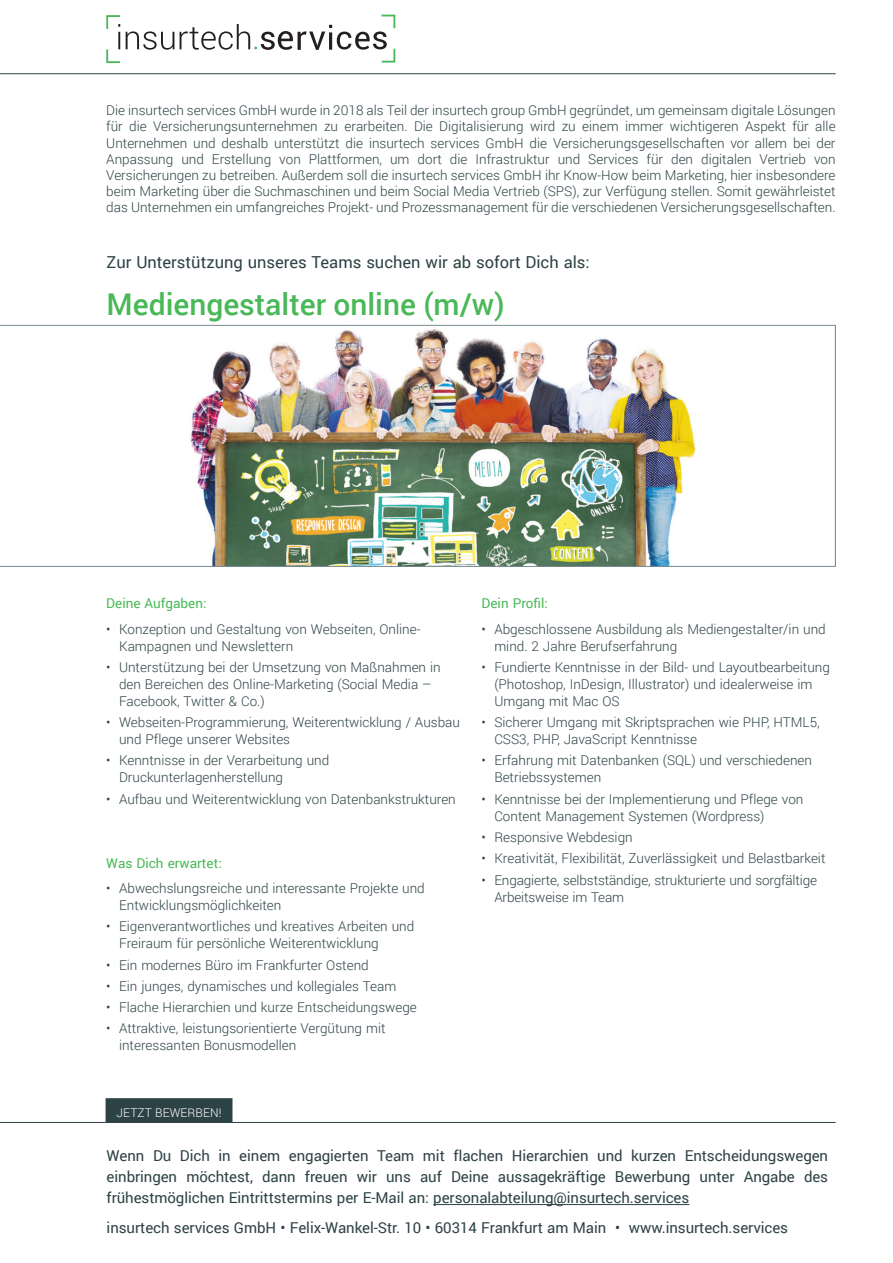
<style>
.page{position:relative;width:893px;height:1263px;background:#fff}
.page>*{position:absolute;margin:0;border:0;box-sizing:border-box;transform-origin:0 0}
.Jobbeschreibung{font:500 30px "Roboto";color:#49b857}
.Introtext{font:16.5px "Roboto";color:#2d4245}
.Kurzbeschreibung{font:15px/21.3px "Roboto";letter-spacing:-.005em;color:#2d4245;text-align:justify}
.Introtext-2{font:300 13.5px/17px "Roboto";color:#2d4245}
.Kurzbeschreibung-2{font:13.5px "Roboto";color:#49b857}
.t1{font:300 12px "Roboto";letter-spacing:.01em;color:#fff}
</style>
<div class="page">
<hr style="left:0;top:73px;width:836px;height:1px;background:#2d4245">
<div style="left:106px;top:1099px;width:126px;height:22px;background:#2d4245"></div>
<div style="left:106px;top:1098px;width:126px;height:24px;border:2px solid #2d4245"></div>
<hr style="left:433px;top:1204px;width:256px;height:1px;background:#2d4245">
<img style="left:0;top:325px;width:836px;height:242px">
<hr style="left:0;top:1122px;width:836px;height:1px;background:#2d4245">
<svg style="left:106px;top:15px;width:14px;height:48px"></svg>
<svg style="left:126px;top:31px;width:48px;height:19px"></svg>
<svg style="left:180px;top:15px;width:215px;height:48px"></svg>
<p class="Introtext-2" style="left:106px;top:102px;width:731px;line-height:16.2px;text-align:justify">Die insurtech services GmbH wurde in 2018 als Teil der insurtech group GmbH gegründet, um gemeinsam digitale Lösungen für die Versicherungsunternehmen zu erarbeiten. Die Digitalisierung wird zu einem immer wichtigeren Aspekt für alle Unternehmen und deshalb unterstützt die insurtech services GmbH die Versicherungsgesellschaften vor allem bei der Anpassung und Erstellung von Plattformen, um dort die Infrastruktur und Services für den digitalen Vertrieb von Versicherungen zu betreiben. Außerdem soll die insurtech services GmbH ihr Know-How beim Marketing, hier insbesondere beim Marketing über die Suchmaschinen und beim Social Media Vertrieb (SPS), zur Verfügung stellen. Somit gewährleistet das Unternehmen ein umfangreiches Projekt- und Prozessmanagement für die verschiedenen Versicherungsgesellschaften.</p>
<p class="Introtext" style="left:107px;top:251px;width:485px">Zur Unterstützung unseres Teams suchen wir ab sofort Dich als:</p>
<p class="Jobbeschreibung" style="left:107px;top:283px;width:399px">Mediengestalter online (m/w)</p>
<p class="Kurzbeschreibung-2" style="left:106px;top:594px;width:102px">Deine Aufgaben:</p>
<p class="Introtext-2" style="left:119px;top:620px;width:303px;text-indent:-13px">• Konzeption und Gestaltung von Webseiten, Online-<br>Kampagnen und Newslettern</p>
<p class="Introtext-2" style="left:119px;top:658px;width:323px;text-indent:-13px">• Unterstützung bei der Umsetzung von Maßnahmen in den Bereichen des Online-Marketing (Social Media –<br>Facebook, Twitter &amp; Co.)</p>
<p class="Introtext-2" style="left:119px;top:713px;width:342px;text-indent:-13px">• Webseiten-Programmierung, Weiterentwicklung / Ausbau und Pflege unserer Websites</p>
<p class="Introtext-2" style="left:119px;top:752px;width:212px;text-indent:-13px">• Kenntnisse in der Verarbeitung und<br>Druckunterlagenherstellung</p>
<p class="Introtext-2" style="left:106px;top:790px;width:351px">• Aufbau und Weiterentwicklung von Datenbankstrukturen</p>
<p class="Kurzbeschreibung-2" style="left:106px;top:853px;width:117px">Was Dich erwartet:</p>
<p class="Introtext-2" style="left:119px;top:879px;width:307px;text-indent:-13px">• Abwechslungsreiche und interessante Projekte und<br>Entwicklungsmöglichkeiten</p>
<p class="Introtext-2" style="left:119px;top:917px;width:297px;text-indent:-13px">• Eigenverantwortliches und kreatives Arbeiten und<br>Freiraum für persönliche Weiterentwicklung</p>
<p class="Introtext-2" style="left:106px;top:956px;width:264px">• Ein modernes Büro im Frankfurter Ostend</p>
<p class="Introtext-2" style="left:106px;top:977px;width:292px">• Ein junges, dynamisches und kollegiales Team</p>
<p class="Introtext-2" style="left:106px;top:998px;width:312px">• Flache Hierarchien und kurze Entscheidungswege</p>
<p class="Introtext-2" style="left:119px;top:1020px;width:268px;text-indent:-13px">• Attraktive, leistungsorientierte Vergütung mit interessanten Bonusmodellen</p>
<p class="Kurzbeschreibung-2" style="left:482px;top:594px;width:68px">Dein Profil:</p>
<p class="Introtext-2" style="left:494px;top:620px;width:333px;text-indent:-13px">• Abgeschlossene Ausbildung als Mediengestalter/in und mind. 2 Jahre Berufserfahrung</p>
<p class="Introtext-2" style="left:494px;top:658px;width:337px;text-indent:-13px">• Fundierte Kenntnisse in der Bild- und Layoutbearbeitung (Photoshop, InDesign, Illustrator) und idealerweise im<br>Umgang mit Mac OS</p>
<p class="Introtext-2" style="left:494px;top:713px;width:327px;text-indent:-13px">• Sicherer Umgang mit Skriptsprachen wie PHP, HTML5,<br>CSS3, PHP, JavaScript Kenntnisse</p>
<p class="Introtext-2" style="left:494px;top:752px;width:319px;text-indent:-13px">• Erfahrung mit Datenbanken (SQL) und verschiedenen<br>Betriebssystemen</p>
<p class="Introtext-2" style="left:494px;top:790px;width:311px;text-indent:-13px">• Kenntnisse bei der Implementierung und Pflege von<br>Content Management Systemen (Wordpress)</p>
<p class="Introtext-2" style="left:482px;top:828px;width:153px">• Responsive Webdesign</p>
<p class="Introtext-2" style="left:482px;top:849px;width:345px">• Kreativität, Flexibilität, Zuverlässigkeit und Belastbarkeit</p>
<p class="Introtext-2" style="left:494px;top:871px;width:324px;text-indent:-13px">• Engagierte, selbstständige, strukturierte und sorgfältige<br>Arbeitsweise im Team</p>
<p class="t1" style="left:116px;top:1104px;width:107px">JETZT BEWERBEN!</p>
<p class="Kurzbeschreibung" style="left:107px;top:1144px;width:723px">Wenn Du Dich in einem engagierten Team mit flachen Hierarchien und kurzen Entscheidungswegen einbringen möchtest, dann freuen wir uns auf Deine aussagekräftige Bewerbung unter Angabe des frühestmöglichen Eintrittstermins per E-Mail an: personalabteilung@insurtech.services</p>
<p class="Kurzbeschreibung" style="left:107px;top:1217px;width:683px">insurtech services GmbH • Felix-Wankel-Str. 10 • 60314 Frankfurt am Main • www.insurtech.services</p>
</div>
